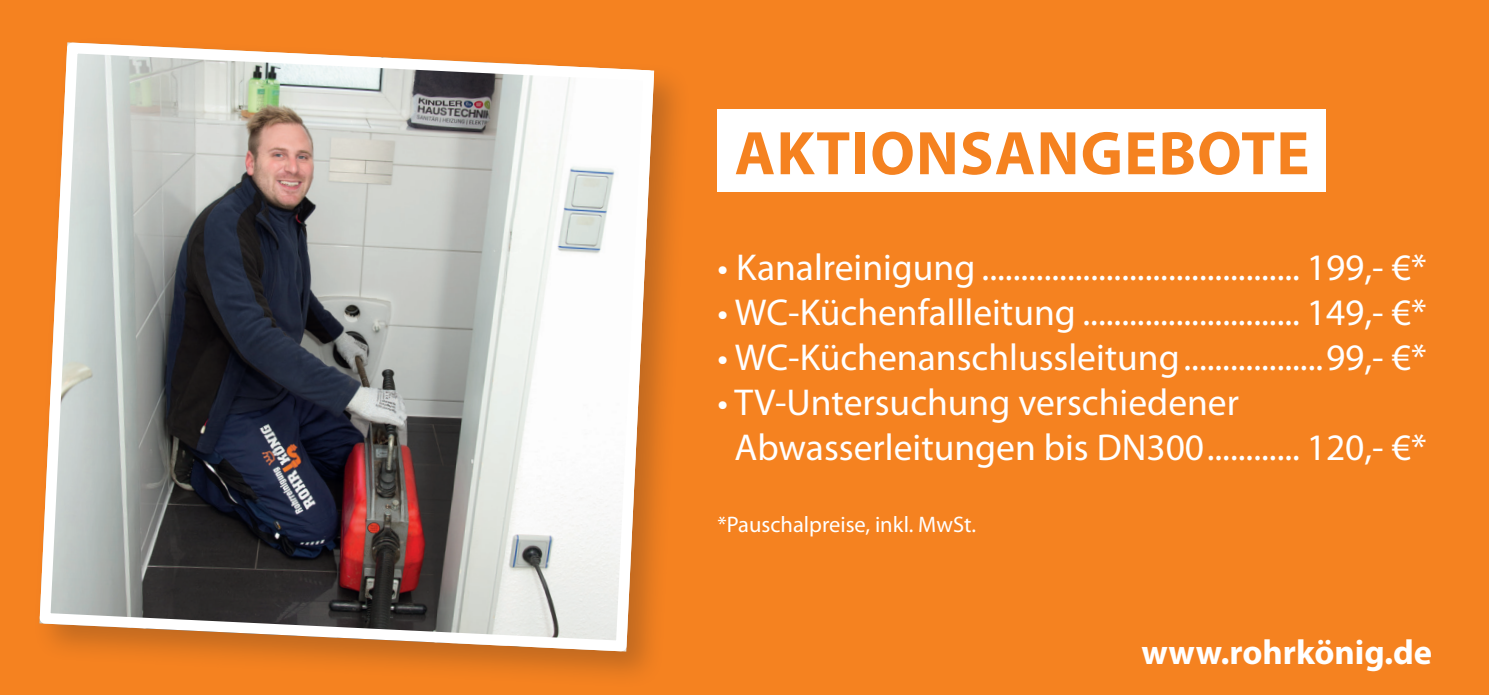
<style>
.page{position:relative;width:1489px;height:695px;background:#fff}
.page>*{position:absolute;margin:0;border:0;box-sizing:border-box;transform-origin:0 0}
.t1{font:700 62px "Myriad Pro";letter-spacing:.02em;color:#f58220}
.t2{font:37.5px/45px "Myriad Pro";color:#fff}
.t3{font:700 34.75px "Myriad Pro";color:#fff}
.t4{font:22.5px "Myriad Pro";color:#fff}
</style>
<div class="page">
<div style="left:0;top:0;width:1488px;height:694px;background:#f58220"></div>
<div style="left:31px;top:34px;width:661px;height:656px;background:#231f20;opacity:.25"></div>
<img style="left:39px;top:42px;width:615px;height:609px">
<div style="left:40px;top:43px;width:614px;height:608px;border:11px solid #fff;border-radius:28px"></div>
<div style="left:717px;top:110px;width:608px;height:82px;background:#fff"></div>
<h1 class="t1" style="left:734px;top:113px;width:576px">AKTIONSANGEBOTE</h1>
<p class="t2" style="left:717px;top:244px;width:710px">• Kanalreinigung ......................................... 199,- €*</p>
<p class="t2" style="left:717px;top:289px;width:710px">• WC-Küchenfallleitung ............................ 149,- €*</p>
<p class="t2" style="left:717px;top:334px;width:710px">• WC-Küchenanschlussleitung..................99,- €*</p>
<p class="t2" style="left:734px;top:379px;width:693px;text-indent:-17px">• TV-Untersuchung verschiedener<br>Abwasserleitungen bis DN300............ 120,- €*</p>
<p class="t4" style="left:717px;top:510px;width:260px">*Pauschalpreise, inkl. MwSt.</p>
<p class="t3" style="left:1141px;top:630px;width:292px">www.rohrkönig.de</p>
</div>
